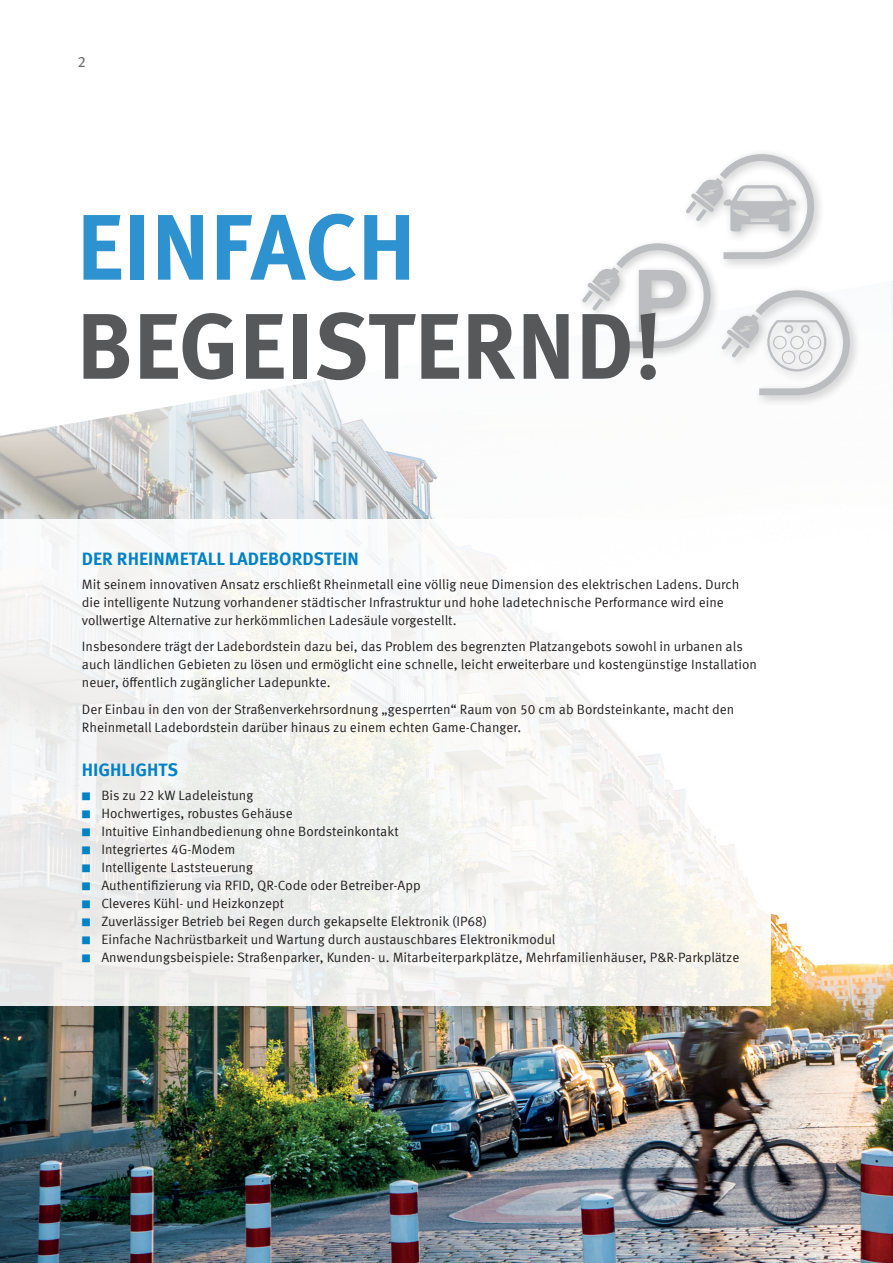
<style>
.page{position:relative;width:893px;height:1263px;background:#fff}
.page>*{position:absolute;margin:0;border:0;box-sizing:border-box;transform-origin:0 0}
.t1{font:700 93px "Meta Offc Pro";color:#57585a}
.t2{font:700 93px "Meta Offc Pro";letter-spacing:-.005em;color:#2d92cf}
.t3{font:700 18px "Meta Offc Pro";color:#0082c7}
.t4{font:15px "Meta OFC";color:#6c6d70}
.t5{font:13.5px/18px "Meta Offc Pro Norm";color:#231f20}
.s1{font-family:"Meta OFC";font-size:10.5px;color:#0082c7}
.s2{font-family:"Meta OFC"}
</style>
<div class="page">
<img style="left:0;top:914px;width:893px;height:349px">
<img style="left:0;top:281px;width:893px;height:238px">
<div style="left:0;top:519px;width:771px;height:487px;background:linear-gradient(to right,#eeefee,#fcfbf9)"></div>
<div style="left:577px;top:238px;width:144px;height:121px;background:#fff"></div>
<div style="left:716px;top:286px;width:146px;height:121px;background:#231f20;opacity:.25"></div>
<svg style="left:582px;top:154px;width:268px;height:241px"></svg>
<p class="t4" style="left:78px;top:52px;width:10px">2</p>
<h1 class="t2" style="left:77px;top:175px;width:341px">EINFACH</h1>
<h1 class="t1" style="left:77px;top:274px;width:587px">BEGEISTERND!</h1>
<h2 class="t3" style="left:82px;top:544px;width:278px">DER RHEINMETALL LADEBORDSTEIN</h2>
<p class="t5" style="left:82px;top:574px;width:659px">Mit seinem innovativen Ansatz erschließt Rheinmetall eine völlig neue Dimension des elektrischen Ladens. Durch die intelligente Nutzung vorhandener städtischer Infrastruktur und hohe ladetechnische Performance wird eine vollwertige Alternative zur herkömmlichen Ladesäule vorgestellt.</p>
<p class="t5" style="left:82px;top:637px;width:677px">Insbesondere trägt der Ladebordstein dazu bei, das Problem des begrenzten Platzangebots sowohl in urbanen als auch ländlichen Gebieten zu lösen und ermöglicht eine schnelle, leicht erweiterbare und kostengünstige Installation neuer, öffentlich zugänglicher Ladepunkte.</p>
<p class="t5" style="left:82px;top:699px;width:654px">Der Einbau in den von der Straßenverkehrsordnung „gesperrten“ Raum von 50 cm ab Bordsteinkante, macht den<br>Rheinmetall Ladebordstein darüber hinaus zu einem echten Game-Changer.</p>
<h2 class="t3" style="left:82px;top:756px;width:98px">HIGHLIGHTS</h2>
<p class="t5" style="left:82px;top:786px;width:173px"><span class="s1">▪</span> Bis zu 22 kW Ladeleistung</p>
<p class="t5" style="left:82px;top:804px;width:212px"><span class="s1">▪</span> Hochwertiges<span class="s2">,</span> robustes Gehäuse</p>
<p class="t5" style="left:82px;top:822px;width:318px"><span class="s1">▪</span> Intuitive Einhandbedienung ohne Bordsteinkontakt</p>
<p class="t5" style="left:82px;top:840px;width:155px"><span class="s1">▪</span> Integriertes 4G-Modem</p>
<p class="t5" style="left:82px;top:858px;width:173px"><span class="s1">▪</span> Intelligente Laststeuerung</p>
<p class="t5" style="left:82px;top:876px;width:340px"><span class="s1">▪</span> Authentifizierung via RFID, QR-Code oder Betreiber-App</p>
<p class="t5" style="left:82px;top:894px;width:204px"><span class="s1">▪</span> Cleveres Kühl- und Heizkonzept</p>
<p class="t5" style="left:82px;top:912px;width:407px"><span class="s1">▪</span> Zuverlässiger Betrieb bei Regen durch gekapselte Elektronik (IP68)</p>
<p class="t5" style="left:82px;top:930px;width:475px"><span class="s1">▪</span> Einfache Nachrüstbarkeit und Wartung durch austauschbares Elektronikmodul</p>
<p class="t5" style="left:82px;top:948px;width:659px"><span class="s1">▪</span> Anwendungsbeispiele: Straßenparker, Kunden- u. Mitarbeiterparkplätze, Mehrfamilienhäuser, P&amp;R-Parkplätze</p>
</div>
